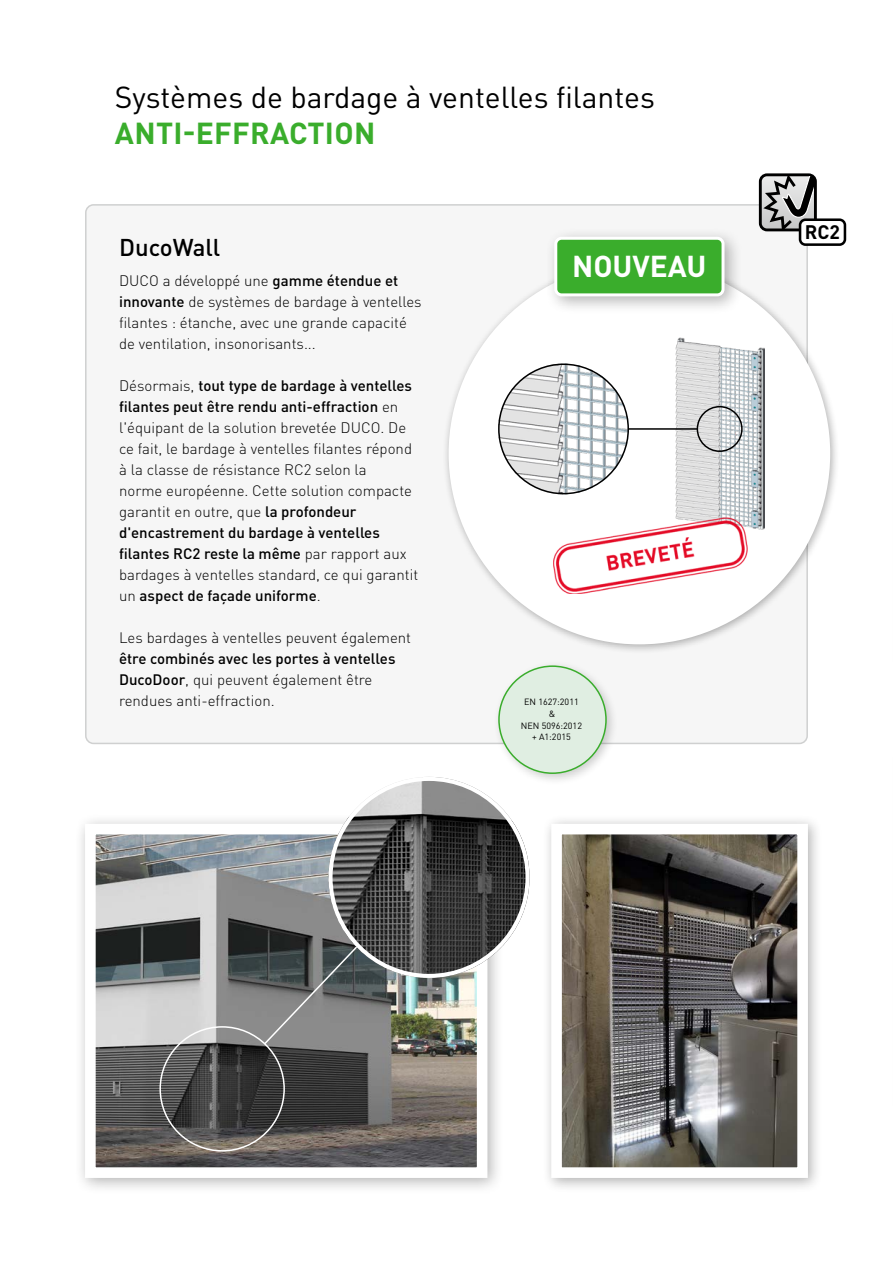
<style>
.page{position:relative;width:893px;height:1263px;background:#fff}
.page>*{position:absolute;margin:0;border:0;box-sizing:border-box;transform-origin:0 0}
.t1{font:30px "DINOT";color:#000}
.t2{font:700 30px "DINOT";letter-spacing:.01em;color:#3aad2c}
.t3{font:700 29.85px "DINOT";color:#fff}
.t4{font:500 24px "DINOT";color:#000}
.t5{font:700 19.35px "DINOT";color:#000}
.t6{font:300 15px/21px "DINOT";color:#000}
.t7{font:9px/11.7px "DINOT";color:#000;text-align:center}
.s1{font-weight:500}
</style>
<div class="page">
<div style="left:86px;top:205px;width:721px;height:538px;background:#f6f6f6;border-radius:8px"></div>
<svg style="left:759px;top:173px;width:58px;height:58px;background:#858585"></svg>
<div style="left:800px;top:220px;width:45px;height:25px;background:#fff;border-radius:5px"></div>
<div style="left:799px;top:218px;width:47px;height:28px;border:3px solid #000;border-radius:5px"></div>
<div style="left:492px;top:660px;width:126px;height:126px;background:#000;opacity:.2"></div>
<div style="left:499px;top:666px;width:107px;height:107px;background:#e0eee2;border-radius:50%"></div>
<div style="left:498px;top:665px;width:109px;height:109px;border:2px solid #3aad2c;border-radius:50%"></div>
<div style="left:442px;top:256px;width:397px;height:398px;background:#000;opacity:.3"></div>
<div style="left:450px;top:264px;width:378px;height:379px;background:#fff;border-radius:50%"></div>
<img style="left:675px;top:337px;width:89px;height:192px">
<img style="left:498px;top:363px;width:131px;height:131px;border-radius:65px">
<div style="left:697px;top:406px;width:46px;height:46px;border:2px solid #000;border-radius:50%"></div>
<hr style="left:628px;top:428px;width:70px;height:2px;background:#000">
<svg style="left:553px;top:516px;width:195px;height:78px"></svg>
<div style="left:545px;top:227px;width:198px;height:88px;background:#000;opacity:.3"></div>
<div style="left:556px;top:238px;width:167px;height:57px;background:#3aad2c;border-radius:6px"></div>
<div style="left:554px;top:237px;width:170px;height:59px;border:3px solid #fff;border-radius:6px"></div>
<div style="left:74px;top:813px;width:431px;height:382px;background:#000;opacity:.3"></div>
<svg style="left:80px;top:818px;width:413px;height:365px;background:#8b8c8b"></svg>
<div style="left:542px;top:814px;width:281px;height:379px;background:#000;opacity:.3"></div>
<svg style="left:546px;top:818px;width:267px;height:365px"></svg>
<svg style="left:263px;top:940px;width:101px;height:106px;background:#6a6d6e"></svg>
<img style="left:328px;top:777px;width:202px;height:201px;border-radius:101px">
<div style="left:328px;top:777px;width:202px;height:201px;border:4px solid #fff;border-radius:50%"></div>
<h1 class="t1" style="left:115px;top:77px;width:542px">Systèmes de bardage à ventelles filantes</h1>
<h1 class="t2" style="left:115px;top:113px;width:262px">ANTI-EFFRACTION</h1>
<h3 class="t4" style="left:119px;top:231px;width:103px">DucoWall</h3>
<p class="t6" style="left:119px;top:269px;width:304px">DUCO a développé une <span class="s1">gamme étendue et innovante</span> de systèmes de bardage à ventelles filantes : étanche, avec une grande capacité de ventilation, insonorisants...</p>
<p class="t6" style="left:119px;top:374px;width:301px">Désormais, <span class="s1">tout type de bardage à ventelles filantes peut être rendu anti-effraction</span> en l'équipant de la solution brevetée DUCO. De ce fait, le bardage à ventelles filantes répond à la classe de résistance RC2 selon la<br>norme européenne. Cette solution compacte garantit en outre, que <span class="s1">la profondeur d'encastrement du bardage à ventelles filantes RC2 reste la même</span> par rapport aux bardages à ventelles standard, ce qui garantit un <span class="s1">aspect de façade uniforme</span>.</p>
<p class="t6" style="left:119px;top:626px;width:294px">Les bardages à ventelles peuvent également</p>
<p class="t6" style="left:119px;top:647px;width:278px"><span class="s1">être combinés avec les portes à ventelles<br>DucoDoor</span>, qui peuvent également être rendues anti-effraction.</p>
<h2 class="t3" style="left:572px;top:246px;width:136px">NOUVEAU</h2>
<p class="t7" style="left:521px;top:696px;width:63px">EN 1627:2011 &amp;<br>NEN 5096:2012 + A1:2015</p>
<p class="t5" style="left:805px;top:219px;width:37px">RC2</p>
</div>
